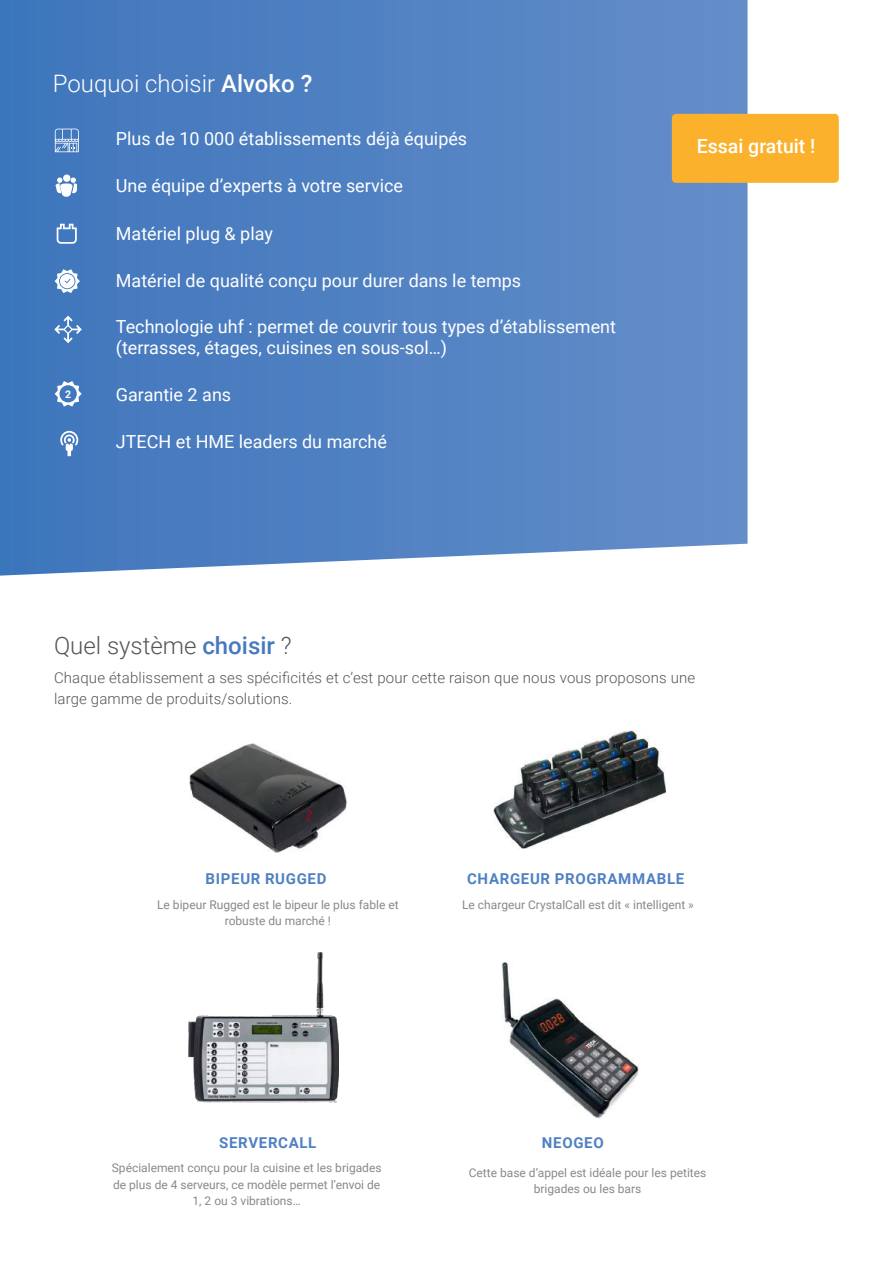
<style>
.page{position:relative;width:893px;height:1263px;background:#fff}
.page>*{position:absolute;margin:0;border:0;box-sizing:border-box;transform-origin:0 0}
.t1{font:300 24px "Roboto";color:#fff}
.t2{font:300 24px "Roboto";color:#535557}
.t3{font:500 19.5px "Roboto";color:#fff}
.t4{font:18px/21.6px "Roboto";color:#fff}
.t5{font:300 15px/21px "Roboto";letter-spacing:.01em;color:#535557}
.t6{font:700 15px "Roboto";letter-spacing:.045em;color:#4f81c2}
.t7{font:12px/16.5px "Roboto";color:#868a8b;text-align:center}
.t8{font:700 10.5px "Roboto";color:#fff}
.s1{font-weight:500}
.s2{font-weight:500;color:#4879be}
</style>
<div class="page">
<svg style="left:0;top:0;width:747px;height:576px;background:#5585c3"></svg>
<svg style="left:55px;top:129px;width:24px;height:23px"></svg>
<div style="left:63px;top:174px;width:7px;height:8px;background:#fff;border-radius:4px"></div>
<svg style="left:56px;top:177px;width:21px;height:20px"></svg>
<svg style="left:57px;top:224px;width:20px;height:20px"></svg>
<svg style="left:55px;top:269px;width:25px;height:24px"></svg>
<svg style="left:54px;top:316px;width:28px;height:27px"></svg>
<svg style="left:55px;top:381px;width:27px;height:26px"></svg>
<svg style="left:60px;top:431px;width:18px;height:25px"></svg>
<div style="left:672px;top:114px;width:167px;height:69px;background:#fbb12c;border-radius:4px"></div>
<img style="left:190px;top:744px;width:157px;height:109px">
<img style="left:493px;top:730px;width:172px;height:119px">
<img style="left:502px;top:962px;width:136px;height:157px">
<img style="left:188px;top:952px;width:151px;height:150px">
<h1 class="t1" style="left:53px;top:67px;width:261px">Pouquoi choisir <span class="s1">Alvoko ?</span></h1>
<p class="t4" style="left:116px;top:127px;width:353px">Plus de 10 000 établissements déjà équipés</p>
<p class="t4" style="left:116px;top:174px;width:289px">Une équipe d’experts à votre service</p>
<p class="t4" style="left:116px;top:222px;width:158px">Matériel plug &amp; play</p>
<p class="t4" style="left:116px;top:269px;width:407px">Matériel de qualité conçu pour durer dans le temps</p>
<p class="t4" style="left:116px;top:315px;width:502px">Technologie uhf : permet de couvrir tous types d’établissement (terrasses, étages, cuisines en sous-sol…)</p>
<p class="t4" style="left:116px;top:383px;width:117px">Garantie 2 ans</p>
<p class="t4" style="left:116px;top:431px;width:273px">JTECH et HME leaders du marché</p>
<p class="t8" style="left:65px;top:386px;width:8px">2</p>
<h1 class="t2" style="left:54px;top:628px;width:239px">Quel système <span class="s2">choisir</span> ?</h1>
<p class="t3" style="left:697px;top:132px;width:120px">Essai gratuit !</p>
<p class="t5" style="left:54px;top:667px;width:643px">Chaque établissement a ses spécificités et c’est pour cette raison que nous vous proposons une large gamme de produits/solutions.</p>
<p class="t6" style="left:206px;top:868px;width:122px">BIPEUR RUGGED</p>
<p class="t6" style="left:467px;top:868px;width:219px">CHARGEUR PROGRAMMABLE</p>
<p class="t7" style="left:157px;top:896px;width:243px">Le bipeur Rugged est le bipeur le plus fable et robuste du marché !</p>
<p class="t7" style="left:462px;top:896px;width:233px">Le chargeur CrystalCall est dit « intelligent »</p>
<p class="t6" style="left:219px;top:1132px;width:99px">SERVERCALL</p>
<p class="t6" style="left:542px;top:1132px;width:63px">NEOGEO</p>
<p class="t7" style="left:112px;top:1159px;width:271px">Spécialement conçu pour la cuisine et les brigades de plus de 4 serveurs, ce modèle permet l’envoi de<br>1, 2 ou 3 vibrations…</p>
<p class="t7" style="left:469px;top:1164px;width:239px">Cette base d’appel est idéale pour les petites brigades ou les bars</p>
</div>
